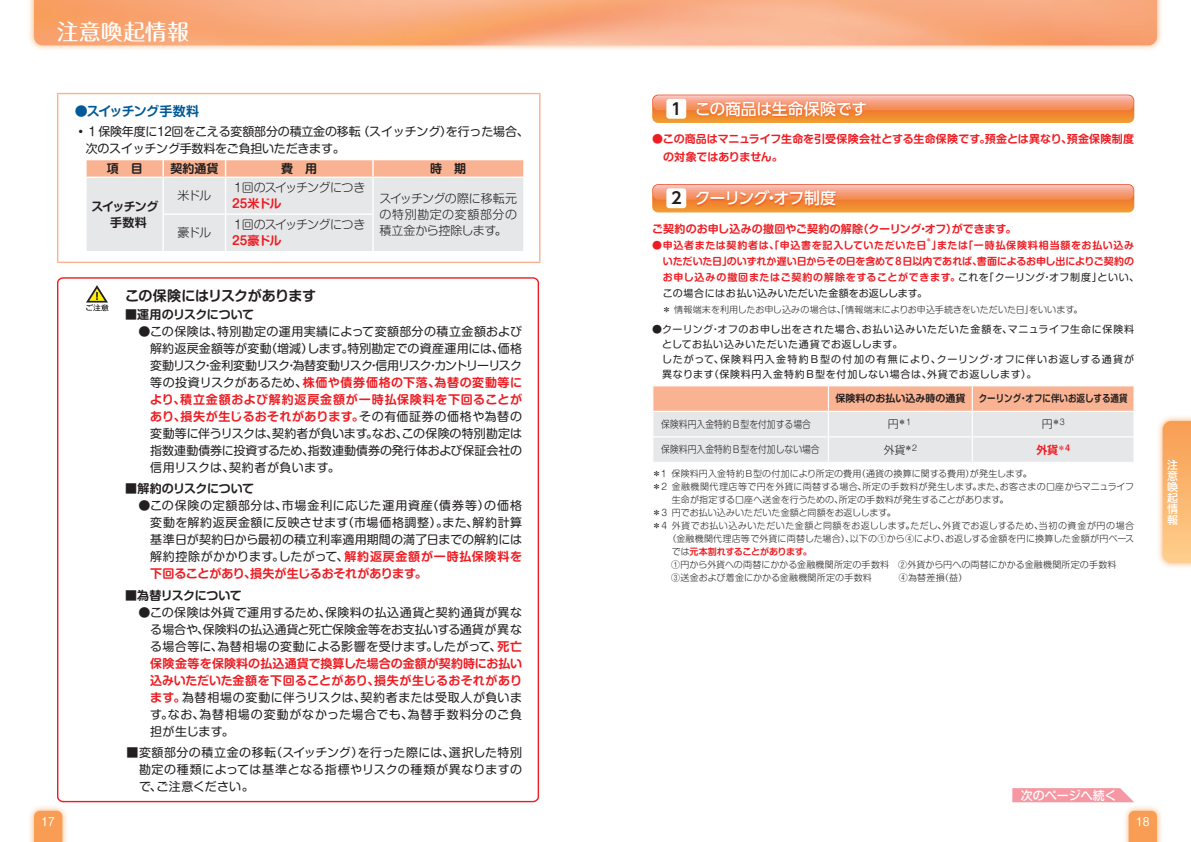
<style>
.page{position:relative;width:1191px;height:842px;background:#fff}
.page>*{position:absolute;margin:0;border:0;box-sizing:border-box;transform-origin:0 0}
.t1{font:500 22px "Maru Fo Pro";letter-spacing:.01em;color:#fff}
.t2{font:500 16px "UD Shin Go Pro";letter-spacing:-.035em;color:#fff}
.t3{font:500 16px "UD Shin Go Pro";letter-spacing:-.06em;color:#fff}
.t4{font:700 14px "Shin M Go Pro De";letter-spacing:-.025em;color:#231f20}
.t5{font:700 13px "Shin M Go Pro De";letter-spacing:-.055em;color:#015a98}
.t6{font:12px/17px "Shin M Go Pro";color:#231f20;text-align:justify}
.t7{font:700 12px/17px "Shin M Go Pro De";letter-spacing:.015em;color:#ee1d23;text-align:justify}
.t8{font:700 12px/16px "Shin M Go Pro De";letter-spacing:-.045em;color:#231f20;text-align:center}
.t9{font:300 12px "Shin M Go Pro";letter-spacing:-.065em;color:#231f20}
.t10{font:700 12px "Shin M Go Pro De";letter-spacing:-.01em;color:#ee1d23}
.t11{font:300 12px/16px "Shin M Go Pro";letter-spacing:.02em;color:#231f20}
.t12{font:300 12px "Shin M Go Pro";letter-spacing:-.035em;color:#231f20}
.t13{font:500 12px "Shin M Go Pro";color:#fff}
.t14{font:700 11px/18px "Shin M Go Pro De";color:#ee1d23}
.t15{font:500 11px/11px "Shin M Go Pro";color:#fff;text-align:justify}
.t16{font:11px "Shin M Go Pro";color:#fff}
.t17{font:300 11px "Shin M Go Pro";color:#231f20}
.t18{font:10px/15px "Shin M Go Pro";letter-spacing:.065em;color:#231f20}
.t19{font:700 10px/16px "Shin M Go Pro De";letter-spacing:.02em;color:#ee1d23}
.t20{font:300 10px "Shin M Go Pro";color:#231f20;scale:.88 1}
.t21{font:700 10px "Shin M Go Pro De";letter-spacing:.065em;color:#ee1d23}
.t22{font:10px "Shin M Go Pro";letter-spacing:.02em;color:#231f20}
.t23{font:700 10px "Shin M Go Pro De";color:#231f20;scale:.85 1}
.t24{font:700 10px "Shin M Go Pro De";color:#231f20}
.t25{font:300 9px/13px "Shin M Go Pro";letter-spacing:.015em;color:#231f20}
.t26{font:300 9px "Shin M Go Pro";letter-spacing:.045em;color:#231f20}
.t27{font:700 9px "Shin M Go Pro De";letter-spacing:-.03em;color:#ee1d23}
.t28{font:300 8px "Shin M Go Pro";color:#231f20}
.t29{font:700 6px "Shin M Go Pro De";color:#ee1d23}
.s1{font-family:"Shin M Go Pro";font-weight:400;color:#231f20}
.s2{font-family:"Shin M Go Pro De";font-weight:700;color:#ee1d23}
.s3{font-family:"Shin M Go Pro";font-weight:400}
.s4{font-family:"UD Shin Go Pro De";font-weight:700;color:#231f20}
.s5{font-size:11px}
.s6{font-family:"Shin M Go Pro";font-weight:300;color:#231f20}
</style>
<div class="page">
<div style="left:28px;top:804px;width:41px;height:38px;background:#f89d53;opacity:.75"></div>
<svg style="left:34px;top:811px;width:28px;height:31px"></svg>
<div style="left:1122px;top:804px;width:41px;height:38px;background:#f89d53;opacity:.75"></div>
<svg style="left:1128px;top:811px;width:29px;height:31px"></svg>
<div style="left:28px;top:0;width:1135px;height:52px;background:#f89d53;opacity:.75"></div>
<img style="left:34px;top:0;width:1123px;height:45px">
<div style="left:1156px;top:415px;width:35px;height:154px;background:#f89d53;opacity:.75"></div>
<svg style="left:1162px;top:421px;width:29px;height:142px;background:#fab771"></svg>
<hr style="left:57px;top:94px;width:1px;height:168px;background:#f9b392">
<hr style="left:539px;top:94px;width:1px;height:168px;background:#f9b392">
<hr style="left:57px;top:93px;width:483px;height:1px;background:#f9b392">
<hr style="left:57px;top:262px;width:483px;height:1px;background:#f9b392">
<svg style="left:87px;top:160px;width:436px;height:91px;background:#e9ddd9"></svg>
<hr style="left:162px;top:178px;width:2px;height:35px;background:#fff">
<hr style="left:225px;top:178px;width:1px;height:35px;background:#fff">
<hr style="left:372px;top:178px;width:2px;height:35px;background:#fff">
<hr style="left:162px;top:215px;width:2px;height:36px;background:#fff">
<hr style="left:225px;top:215px;width:1px;height:36px;background:#fff">
<hr style="left:372px;top:215px;width:2px;height:36px;background:#fff">
<hr style="left:373px;top:177px;width:150px;height:1px;background:#fff">
<hr style="left:87px;top:177px;width:76px;height:1px;background:#fff">
<hr style="left:163px;top:177px;width:62px;height:1px;background:#fff">
<hr style="left:225px;top:177px;width:148px;height:1px;background:#fff">
<hr style="left:162px;top:213px;width:63px;height:2px;background:#fff">
<hr style="left:225px;top:213px;width:149px;height:2px;background:#fff">
<svg style="left:57px;top:277px;width:483px;height:526px"></svg>
<svg style="left:652px;top:95px;width:482px;height:28px;background:#f39a5f"></svg>
<svg style="left:696px;top:100px;width:172px;height:19px;background:#f17e42"></svg>
<div style="left:666px;top:99px;width:20px;height:20px;background:#fff;border-radius:3px"></div>
<svg style="left:652px;top:184px;width:482px;height:28px;background:#f3985f"></svg>
<svg style="left:695px;top:190px;width:143px;height:18px;background:#f28245"></svg>
<div style="left:666px;top:188px;width:20px;height:20px;background:#fff;border-radius:3px"></div>
<svg style="left:653px;top:386px;width:481px;height:76px;background:#edd7ce"></svg>
<svg style="left:1012px;top:788px;width:122px;height:14px;background:#f59fa9"></svg>
<svg style="left:86px;top:285px;width:23px;height:26px"></svg>
<h1 class="t1" style="left:57px;top:14px;width:134px">注意喚起情報</h1>
<p class="t5" style="left:75px;top:101px;width:126px">●スイッチング手数料</p>
<p class="t6" style="left:86px;top:122px;width:444px;text-indent:-11px">◦１保険年度に12回をこえる変額部分の積立金の移転（スイッチング）を行った場合、次のスイッチング手数料をご負担いただきます。</p>
<p class="t8" style="left:107px;top:159px;width:37px">項　目</p>
<p class="t8" style="left:170px;top:159px;width:49px">契約通貨</p>
<p class="t8" style="left:281px;top:159px;width:37px">費　用</p>
<p class="t8" style="left:430px;top:159px;width:37px">時　期</p>
<p class="t8" style="left:91px;top:197px;width:68px">スイッチング手数料</p>
<p class="t9" style="left:232px;top:178px;width:135px">１回のスイッチングにつき</p>
<p class="t7" style="left:232px;top:194px;width:51px">25米ドル</p>
<p class="t11" style="left:379px;top:189px;width:139px">スイッチングの際に移転元の特別勘定の変額部分の</p>
<p class="t12" style="left:178px;top:186px;width:35px">米ドル</p>
<p class="t9" style="left:232px;top:215px;width:135px">１回のスイッチングにつき</p>
<p class="t12" style="left:379px;top:220px;width:129px">積立金から控除します。</p>
<p class="t12" style="left:178px;top:223px;width:35px">豪ドル</p>
<p class="t7" style="left:232px;top:231px;width:51px">25豪ドル</p>
<p class="t4" style="left:125px;top:284px;width:193px">この保険にはリスクがあります</p>
<p class="t8" style="left:125px;top:305px;width:131px">■運用のリスクについて</p>
<p class="t6" style="left:150px;top:321px;width:373px;text-indent:-24px">　●この保険は、特別勘定の運用実績によって変額部分の積立金額および解約返戻金額等が変動（増減）します。特別勘定での資産運用には、価格変動リスク・金利変動リスク・為替変動リスク・信用リスク・カントリーリスク</p>
<p class="t7" style="left:150px;top:372px;width:373px"><span class="s1">等の投資リスクがあるため、</span>株価や債券価格の下落、為替の変動等により、積立金額および解約返戻金額が一時払保険料を下回ることがあり、損失が生じるおそれがあります。<span class="s1">その有価証券の価格や為替の</span></p>
<p class="t6" style="left:150px;top:424px;width:373px">変動等に伴うリスクは、契約者が負います。なお、この保険の特別勘定は指数連動債券に投資するため、指数連動債券の発行体および保証会社の信用リスクは、契約者が負います。</p>
<p class="t8" style="left:125px;top:479px;width:131px">■解約のリスクについて</p>
<p class="t6" style="left:150px;top:496px;width:373px;text-indent:-24px">　●この保険の定額部分は、市場金利に応じた運用資産（債券等）の価格変動を解約返戻金額に反映させます（市場価格調整）。また、解約計算基準日が契約日から最初の積立利率適用期間の満了日までの解約には解約控除がかかります。したがって、<span class="s2">解約返戻金額が一時払保険料を</span></p>
<p class="t10" style="left:150px;top:564px;width:278px">下回ることがあり、損失が生じるおそれがあります。</p>
<p class="t8" style="left:125px;top:586px;width:118px"><span class="s3">■</span>為替リスクについて</p>
<p class="t6" style="left:150px;top:602px;width:373px;text-indent:-24px">　●この保険は外貨で運用するため、保険料の払込通貨と契約通貨が異なる場合や、保険料の払込通貨と死亡保険金等をお支払いする通貨が異なる場合等に、為替相場の変動による影響を受けます。したがって、<span class="s2">死亡</span></p>
<p class="t7" style="left:150px;top:653px;width:373px">保険金等を保険料の払込通貨で換算した場合の金額が契約時にお払い込みいただいた金額を下回ることがあり、損失が生じるおそれがあり</p>
<p class="t6" style="left:150px;top:687px;width:373px"><span class="s2">ます。</span>為替相場の変動に伴うリスクは、契約者または受取人が負います。なお、為替相場の変動がなかった場合でも、為替手数料分のご負担が生じます。</p>
<p class="t6" style="left:139px;top:742px;width:384px;text-indent:-13px">■変額部分の積立金の移転（スイッチング）を行った際には、選択した特別勘定の種類によっては基準となる指標やリスクの種類が異なりますので、ご注意ください。</p>
<h2 class="t2" style="left:671px;top:96px;width:198px"><span class="s4">1</span> この商品は生命保険です</h2>
<p class="t14" style="left:663px;top:128px;width:472px;text-indent:-11px">●この商品はマニュライフ生命を引受保険会社とする生命保険です。預金とは異なり、預金保険制度の対象ではありません。</p>
<h2 class="t3" style="left:671px;top:185px;width:166px"><span class="s4">2</span> クーリング・オフ制度</h2>
<p class="t14" style="left:652px;top:218px;width:366px">ご契約のお申し込みの撤回やご契約の解除（クーリング・オフ）ができます。</p>
<p class="t21" style="left:652px;top:237px;width:276px">●申込者または契約者は、「申込書を記入していただいた日</p>
<p class="t29" style="left:926px;top:235px;width:7px">＊</p>
<p class="t19" style="left:663px;top:236px;width:478px;text-indent:269px">」または「一時払保険料相当額をお払い込みいただいた日」のいずれか遅い日からその日を含めて８日以内であれば、書面によるお申し出によりご契約のお申し込みの撤回またはご契約の解除をすることができます。<span class="s1">これを「クーリング・オフ制度」といい、</span></p>
<p class="t22" style="left:663px;top:285px;width:266px">この場合にはお払い込みいただいた金額をお返しします。</p>
<p class="t25" style="left:662px;top:302px;width:422px">＊ 情報端末を利用したお申し込みの場合は、「情報端末によりお申込手続きをいただいた日」をいいます。</p>
<p class="t18" style="left:662px;top:321px;width:473px;text-indent:-10px">●クーリング・オフのお申し出をされた場合、お払い込みいただいた金額を、マニュライフ生命に保険料としてお払い込みいただいた通貨でお返しします。<br>したがって、保険料円入金特約Ｂ型の付加の有無により、クーリング・オフに伴いお返しする通貨が異なります（保険料円入金特約Ｂ型を付加しない場合は、外貨でお返しします）。</p>
<p class="t24" style="left:835px;top:390px;width:131px">保険料のお払い込み時の通貨</p>
<p class="t23" style="left:978px;top:390px;width:176px">クーリング・オフに伴いお返しする通貨</p>
<p class="t20" style="left:661px;top:416px;width:172px">保険料円入金特約Ｂ型を付加する場合</p>
<p class="t28" style="left:888px;top:416px;width:26px"><span class="s5">円</span>＊１</p>
<p class="t28" style="left:1041px;top:416px;width:24px"><span class="s5">円</span>＊3</p>
<p class="t20" style="left:661px;top:442px;width:181px">保険料円入金特約Ｂ型を付加しない場合</p>
<p class="t17" style="left:884px;top:441px;width:35px">外貨<sup>＊2</sup></p>
<p class="t14" style="left:1036px;top:439px;width:35px">外貨<sup>＊4</sup></p>
<p class="t25" style="left:652px;top:466px;width:381px">＊１ 保険料円入金特約Ｂ型の付加により所定の費用（通貨の換算に関する費用）が発生します。</p>
<p class="t25" style="left:652px;top:479px;width:483px">＊２ 金融機関代理店等で円を外貨に両替する場合、所定の手数料が発生します。また、お客さまの口座からマニュライフ</p>
<p class="t25" style="left:672px;top:492px;width:338px">生命が指定する口座へ送金を行うための、所定の手数料が発生することがあります。</p>
<p class="t25" style="left:652px;top:505px;width:245px">＊３ 円でお払い込みいただいた金額と同額をお返しします。</p>
<p class="t26" style="left:652px;top:518px;width:483px">＊４ 外貨でお払い込みいただいた金額と同額をお返しします。ただし、外貨でお返しするため、当初の資金が円の場合</p>
<p class="t25" style="left:667px;top:531px;width:468px">（金融機関代理店等で外貨に両替した場合）、以下の①から④により、お返しする金額を円に換算した金額が円ベース</p>
<p class="t27" style="left:672px;top:544px;width:141px"><span class="s6">では</span>元本割れすることがあります。</p>
<p class="t25" style="left:662px;top:557px;width:456px">　①円から外貨への両替にかかる金融機関所定の手数料　②外貨から円への両替にかかる金融機関所定の手数料　③送金および着金にかかる金融機関所定の手数料　　　④為替差損（益）</p>
<p class="t13" style="left:1020px;top:785px;width:97px">次のページへ続く</p>
<p class="t16" style="left:41px;top:813px;width:15px">17</p>
<p class="t16" style="left:1136px;top:813px;width:15px">18</p>
<p class="t15" style="left:1167px;top:458px;width:12px">注意喚起情報</p>
</div>
